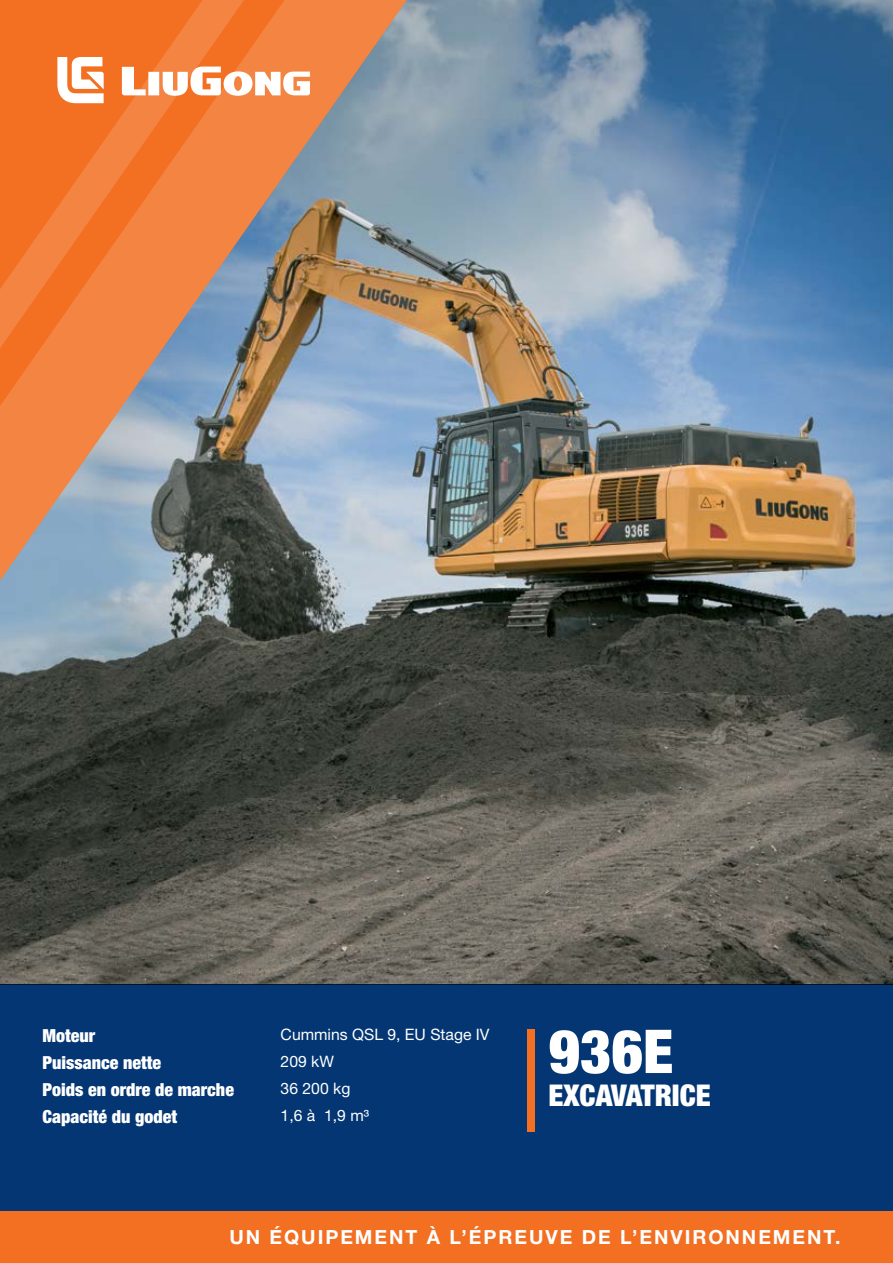
<style>
.page{position:relative;width:893px;height:1263px;background:#fff}
.page>*{position:absolute;margin:0;border:0;box-sizing:border-box;transform-origin:0 0}
.t1{font:900 condensed 60.6px "Helvetica Neue LT Pro";color:#fff}
.t2{font:900 condensed 30px "Helvetica Neue LT Pro";color:#fff}
.t3{font:700 19.5px "Helvetica Neue LT Pro";letter-spacing:.1em;color:#fff}
.t4{font:900 condensed 18px/27px "Helvetica Neue LT Pro";color:#fff}
.t5{font:15.75px/27px "Helvetica Neue LT Pro";color:#fff}
</style>
<div class="page">
<img style="left:0;top:0;width:893px;height:984px">
<div style="left:0;top:984px;width:893px;height:228px;background:#043673"></div>
<div style="left:0;top:1212px;width:893px;height:51px;background:#f36f21"></div>
<img style="left:0;top:0;width:422px;height:611px">
<svg style="left:0;top:0;width:259px;height:379px;background:#e67c3f"></svg>
<svg style="left:57px;top:57px;width:47px;height:46px"></svg>
<svg style="left:122px;top:67px;width:188px;height:29px"></svg>
<div style="left:527px;top:1029px;width:8px;height:103px;background:#f36f21"></div>
<p class="t4" style="left:43px;top:1022px;width:193px">Moteur<br>Puissance nette<br>Poids en ordre de marche<br>Capacité du godet</p>
<p class="t5" style="left:281px;top:1021px;width:210px">Cummins QSL 9, EU Stage IV<br>209 kW<br>36 200 kg<br>1,6 à 1,9 m³</p>
<h1 class="t1" style="left:549px;top:1015px;width:126px">936E</h1>
<h2 class="t2" style="left:549px;top:1077px;width:164px">EXCAVATRICE</h2>
<p class="t3" style="left:229px;top:1225px;width:613px">UN ÉQUIPEMENT À L’ÉPREUVE DE L’ENVIRONNEMENT.</p>
</div>
